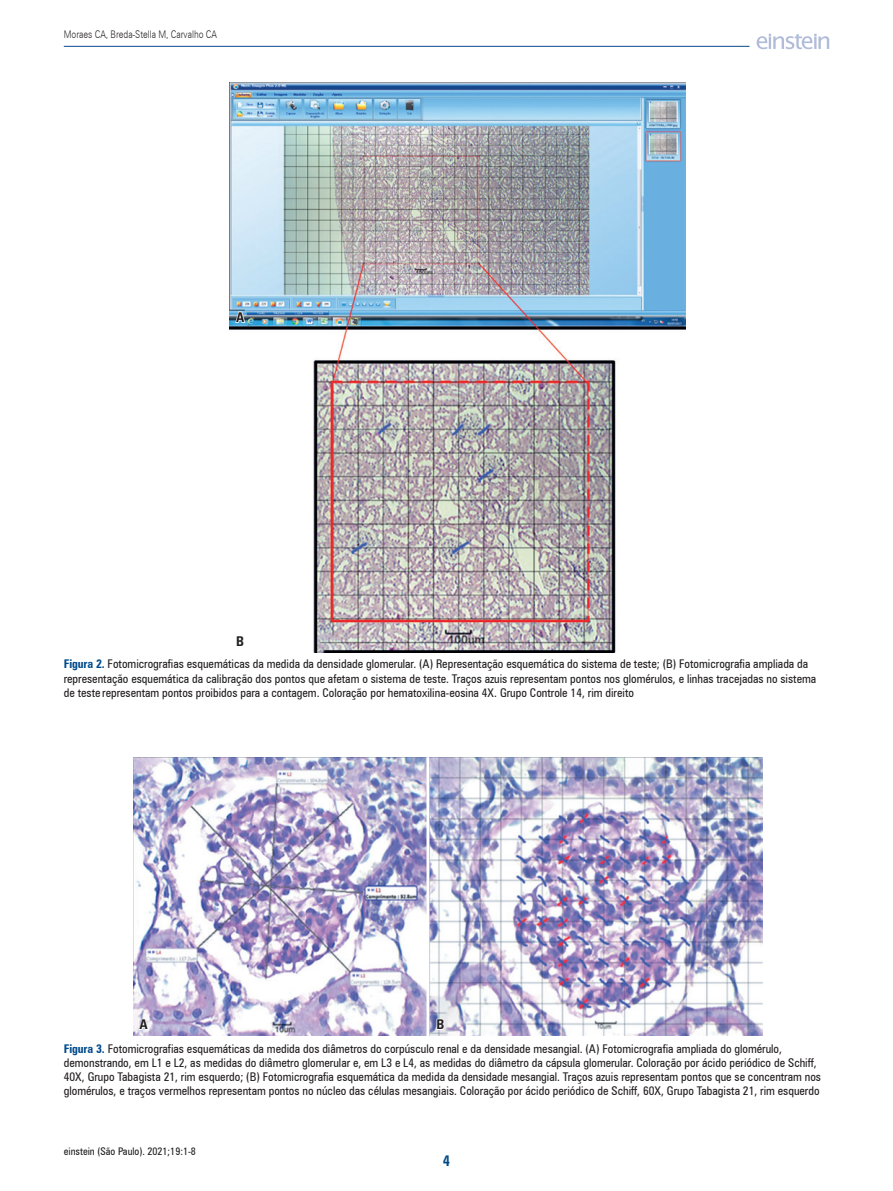
<style>
.page{position:relative;width:893px;height:1191px;background:#fff}
.page>*{position:absolute;margin:0;border:0;box-sizing:border-box;transform-origin:0 0}
.t1{font:700 condensed 15px "Zurich BT";color:#004a8b}
.t2{font:700 condensed 13.5px "Zurich BT";color:#231f20}
.t3{font:condensed 12px/14.2px "Zurich BT";color:#231f20}
.t4{font:300 10.5px "Zurich BT";color:#231f20;scale:.8 1}
.t5{font:condensed 10.5px "Zurich BT";color:#231f20}
.s1{font-weight:700;color:#004a8b}
</style>
<div class="page">
<svg style="left:757px;top:34px;width:72px;height:15px"></svg>
<hr style="left:64px;top:46px;width:685px;height:1px;background:#004a8b">
<img style="left:229px;top:83px;width:457px;height:569px">
<svg style="left:234px;top:311px;width:12px;height:13px"></svg>
<svg style="left:231px;top:634px;width:14px;height:13px"></svg>
<img style="left:133px;top:757px;width:629px;height:278px">
<svg style="left:138px;top:1018px;width:12px;height:13px"></svg>
<svg style="left:431px;top:1017px;width:15px;height:13px"></svg>
<hr style="left:426px;top:757px;width:3px;height:281px;background:#fff">
<p class="t4" style="left:64px;top:28px;width:193px">Moraes CA, Breda-Stella M, Carvalho CA</p>
<p class="t2" style="left:236px;top:309px;width:10px">A</p>
<p class="t2" style="left:236px;top:633px;width:9px">B</p>
<p class="t3" style="left:64px;top:657px;width:754px"><span class="s1">Figura 2.</span> Fotomicrografias esquemáticas da medida da densidade glomerular. (A) Representação esquemática do sistema de teste; (B) Fotomicrografia ampliada da representação esquemática da calibração dos pontos que afetam o sistema de teste. Traços azuis representam pontos nos glomérulos, e linhas tracejadas no sistema de teste representam pontos proibidos para a contagem. Coloração por hematoxilina-eosina 4X. Grupo Controle 14, rim direito</p>
<p class="t2" style="left:140px;top:1016px;width:10px">A</p>
<p class="t2" style="left:436px;top:1016px;width:9px">B</p>
<p class="t3" style="left:64px;top:1041px;width:759px"><span class="s1">Figura 3.</span> Fotomicrografias esquemáticas da medida dos diâmetros do corpúsculo renal e da densidade mesangial. (A) Fotomicrografia ampliada do glomérulo, demonstrando, em L1 e L2, as medidas do diâmetro glomerular e, em L3 e L4, as medidas do diâmetro da cápsula glomerular. Coloração por ácido periódico de Schiff, 40X, Grupo Tabagista 21, rim esquerdo; (B) Fotomicrografia esquemática da medida da densidade mesangial. Traços azuis representam pontos que se concentram nos glomérulos, e traços vermelhos representam pontos no núcleo das células mesangiais. Coloração por ácido periódico de Schiff, 60X, Grupo Tabagista 21, rim esquerdo</p>
<p class="t5" style="left:64px;top:1144px;width:134px">einstein (São Paulo). 2021;19:1-8</p>
<p class="t1" style="left:443px;top:1151px;width:9px">4</p>
</div>
